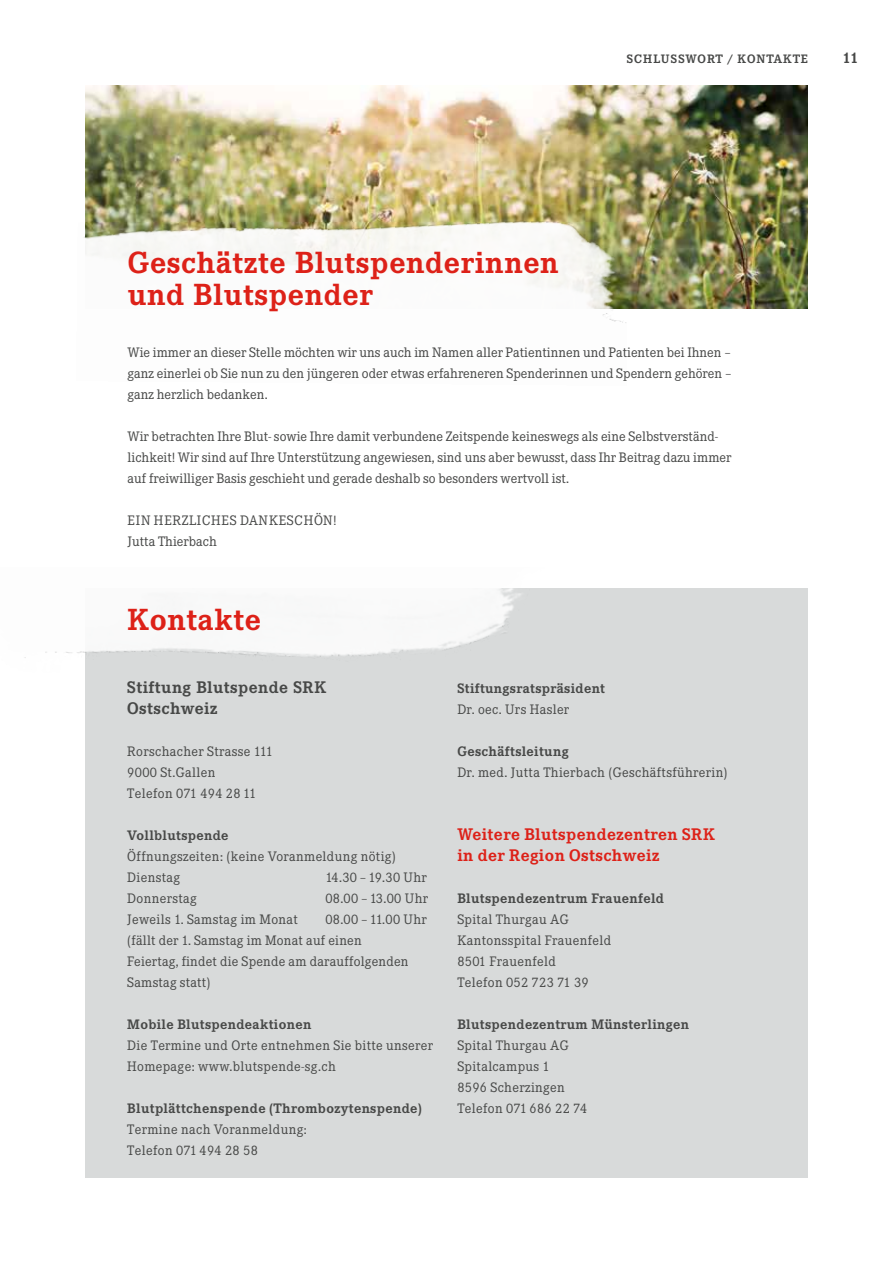
<style>
.page{position:relative;width:893px;height:1263px;background:#fff}
.page>*{position:absolute;margin:0;border:0;box-sizing:border-box;transform-origin:0 0}
.t1{font:700 30px/31.5px "Corporate EBQ";letter-spacing:.02em;color:#dd2118}
.t2{font:700 16.5px/21px "Corporate EBQ";letter-spacing:.025em;color:#dd2118}
.t3{font:700 16.5px/21px "Corporate EBQ";letter-spacing:.025em;color:#474847}
.t4{font:700 15px "Corporate EBQ";color:#474847}
.t5{font:13.5px/21px "Corporate EBQ";letter-spacing:.025em;color:#474847}
.t6{font:13.5px/21px "Corporate EBQ";color:#474847}
.t7{font:700 13.5px "Corporate EBQ";letter-spacing:.025em;color:#474847}
.t8{font:700 12px "Corporate EBQ";letter-spacing:.07em;color:#474847}
</style>
<div class="page">
<div style="left:85px;top:588px;width:723px;height:590px;background:#d8dada"></div>
<img style="left:24px;top:588px;width:497px;height:70px">
<img style="left:85px;top:85px;width:723px;height:224px">
<img style="left:84px;top:144px;width:544px;height:179px">
<p class="t8" style="left:627px;top:52px;width:183px">SCHLUSSWORT / KONTAKTE</p>
<p class="t4" style="left:842px;top:48px;width:17px">11</p>
<h1 class="t1" style="left:128px;top:247px;width:432px">Geschätzte Blutspenderinnen und Blutspender</h1>
<p class="t5" style="left:128px;top:342px;width:606px;text-align:justify">Wie immer an dieser Stelle möchten wir uns auch im Namen aller Patientinnen und Patienten bei Ihnen – ganz einerlei ob Sie nun zu den jüngeren oder etwas erfahreneren Spenderinnen und Spendern gehören – ganz herzlich bedanken.</p>
<p class="t6" style="left:128px;top:426px;width:605px">Wir betrachten Ihre Blut- sowie Ihre damit verbundene Zeitspende keineswegs als eine Selbstverständ&shy;lichkeit! Wir sind auf Ihre Unterstützung angewiesen, sind uns aber bewusst, dass Ihr Beitrag dazu immer auf freiwilliger Basis geschieht und gerade deshalb so besonders wertvoll ist.</p>
<p class="t5" style="left:128px;top:510px;width:210px">EIN HERZLICHES DANKESCHÖN!<br>Jutta Thierbach</p>
<h1 class="t1" style="left:128px;top:604px;width:135px">Kontakte</h1>
<p class="t3" style="left:127px;top:677px;width:200px">Stiftung Blutspende SRK<br>Ostschweiz</p>
<p class="t5" style="left:127px;top:741px;width:147px">Rorschacher Strasse 111<br>9000 St.Gallen<br>Telefon 071 494 28 11</p>
<p class="t7" style="left:127px;top:827px;width:103px">Vollblutspende</p>
<p class="t5" style="left:127px;top:846px;width:270px">Öffnungszeiten: (keine Voranmeldung nötig)<br>Dienstag</p>
<p class="t5" style="left:325px;top:867px;width:103px">14.30 –19.30 Uhr</p>
<p class="t5" style="left:127px;top:888px;width:71px">Donnerstag</p>
<p class="t5" style="left:325px;top:888px;width:104px">08.00 –13.00 Uhr</p>
<p class="t5" style="left:127px;top:909px;width:172px">Jeweils 1. Samstag im Monat</p>
<p class="t5" style="left:127px;top:909px;width:301px;text-indent:198px">08.00 –11.00 Uhr (fällt der 1. Samstag im Monat auf einen<br>Feiertag, findet die Spende am darauffolgenden<br>Samstag statt)</p>
<p class="t7" style="left:127px;top:1016px;width:185px">Mobile Blutspendeaktionen</p>
<p class="t5" style="left:127px;top:1035px;width:307px">Die Termine und Orte entnehmen Sie bitte unserer<br>Homepage: www.blutspende-sg.ch</p>
<p class="t7" style="left:127px;top:1100px;width:296px">Blutplättchenspende (Thrombozytenspende)</p>
<p class="t5" style="left:127px;top:1119px;width:181px">Termine nach Voranmeldung:<br>Telefon 071 494 28 58</p>
<p class="t7" style="left:457px;top:680px;width:149px">Stiftungsratspräsident</p>
<p class="t5" style="left:457px;top:699px;width:113px">Dr. oec. Urs Hasler</p>
<p class="t7" style="left:457px;top:743px;width:113px">Geschäftsleitung</p>
<p class="t5" style="left:457px;top:762px;width:272px">Dr. med. Jutta Thierbach (Geschäftsführerin)</p>
<p class="t2" style="left:457px;top:824px;width:259px">Weitere Blutspendezentren SRK in der Region Ostschweiz</p>
<p class="t7" style="left:457px;top:890px;width:208px">Blutspendezentrum Frauenfeld</p>
<p class="t5" style="left:457px;top:909px;width:155px">Spital Thurgau AG<br>Kantonsspital Frauenfeld<br>8501 Frauenfeld<br>Telefon 052 723 71 39</p>
<p class="t7" style="left:457px;top:1016px;width:233px">Blutspendezentrum Münsterlingen</p>
<p class="t5" style="left:457px;top:1035px;width:131px">Spital Thurgau AG<br>Spitalcampus 1<br>8596 Scherzingen<br>Telefon 071 686 22 74</p>
</div>
